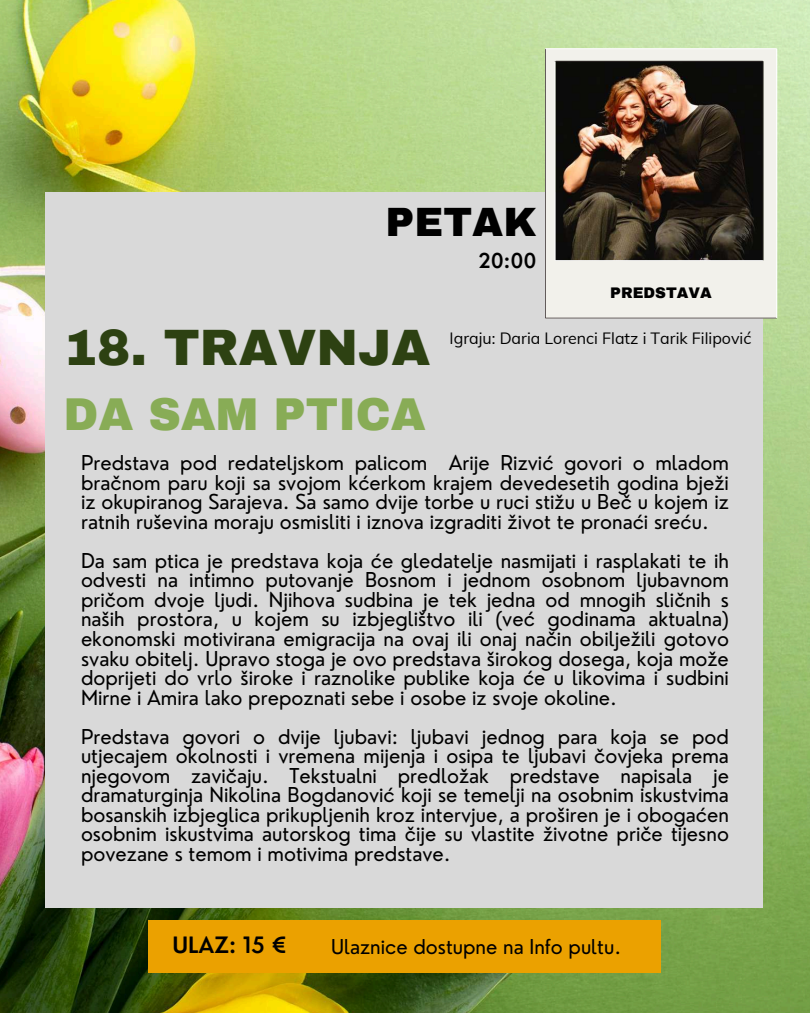
<style>
.page{position:relative;width:810px;height:1013px;background:#fff}
.page>*{position:absolute;margin:0;border:0;box-sizing:border-box;transform-origin:0 0}
.t1{font:900 50px "Archivo";color:#2d4112}
.t2{font:900 45px "Archivo";color:#88ac56}
.t3{font:900 40px "Archivo";color:#000}
.t4{font:600 22px "Nourd";color:#000}
.t5{font:20px/19.5px "Nourd";color:#000;text-align:justify}
.t6{font:600 20px "Nourd";color:#000}
.t7{font:16px "Muli";color:#000}
.t8{font:900 15px "Archivo";color:#000}
</style>
<div class="page">
<img style="left:0;top:0;width:810px;height:1012px">
<div style="left:45px;top:192px;width:718px;height:715px;background:#d9d9d9"></div>
<img style="left:545px;top:48px;width:232px;height:270px">
<div style="left:149px;top:920px;width:512px;height:53px;background:#eba100"></div>
<h3 class="t3" style="left:386px;top:201px;width:153px">PETAK</h3>
<h1 class="t1" style="left:64px;top:321px;width:368px">18. TRAVNJA</h1>
<h2 class="t2" style="left:63px;top:390px;width:364px">DA SAM PTICA</h2>
<p class="t6" style="left:478px;top:248px;width:60px">20:00</p>
<p class="t8" style="left:610px;top:285px;width:103px">PREDSTAVA</p>
<p class="t7" style="left:450px;top:327px;width:303px">Igraju: Daria Lorenci Flatz i Tarik Filipović</p>
<p class="t5" style="left:81px;top:453px;width:649px">Predstava pod redateljskom palicom Arije Rizvić govori o mladom bračnom paru koji sa svojom kćerkom krajem devedesetih godina bježi iz okupiranog Sarajeva. Sa samo dvije torbe u ruci stižu u Beč u kojem iz ratnih ruševina moraju osmisliti i iznova izgraditi život te pronaći sreću.</p>
<p class="t5" style="left:81px;top:550px;width:649px">Da sam ptica je predstava koja će gledatelje nasmijati i rasplakati te ih odvesti na intimno putovanje Bosnom i jednom osobnom ljubavnom pričom dvoje ljudi. Njihova sudbina je tek jedna od mnogih sličnih s naših prostora, u kojem su izbjeglištvo ili (već godinama aktualna) ekonomski motivirana emigracija na ovaj ili onaj način obilježili gotovo svaku obitelj. Upravo stoga je ovo predstava širokog dosega, koja može doprijeti do vrlo široke i raznolike publike koja će u likovima i sudbini Mirne i Amira lako prepoznati sebe i osobe iz svoje okoline.</p>
<p class="t5" style="left:81px;top:726px;width:649px">Predstava govori o dvije ljubavi: ljubavi jednog para koja se pod utjecajem okolnosti i vremena mijenja i osipa te ljubavi čovjeka prema njegovom zavičaju. Tekstualni predložak predstave napisala je dramaturginja Nikolina Bogdanović koji se temelji na osobnim iskustvima bosanskih izbjeglica prikupljenih kroz intervjue, a proširen je i obogaćen osobnim iskustvima autorskog tima čije su vlastite životne priče tijesno povezane s temom i motivima predstave.</p>
<p class="t4" style="left:173px;top:930px;width:116px">ULAZ: 15 €</p>
<p class="t5" style="left:331px;top:937px;width:292px">Ulaznice dostupne na Info pultu.</p>
</div>
